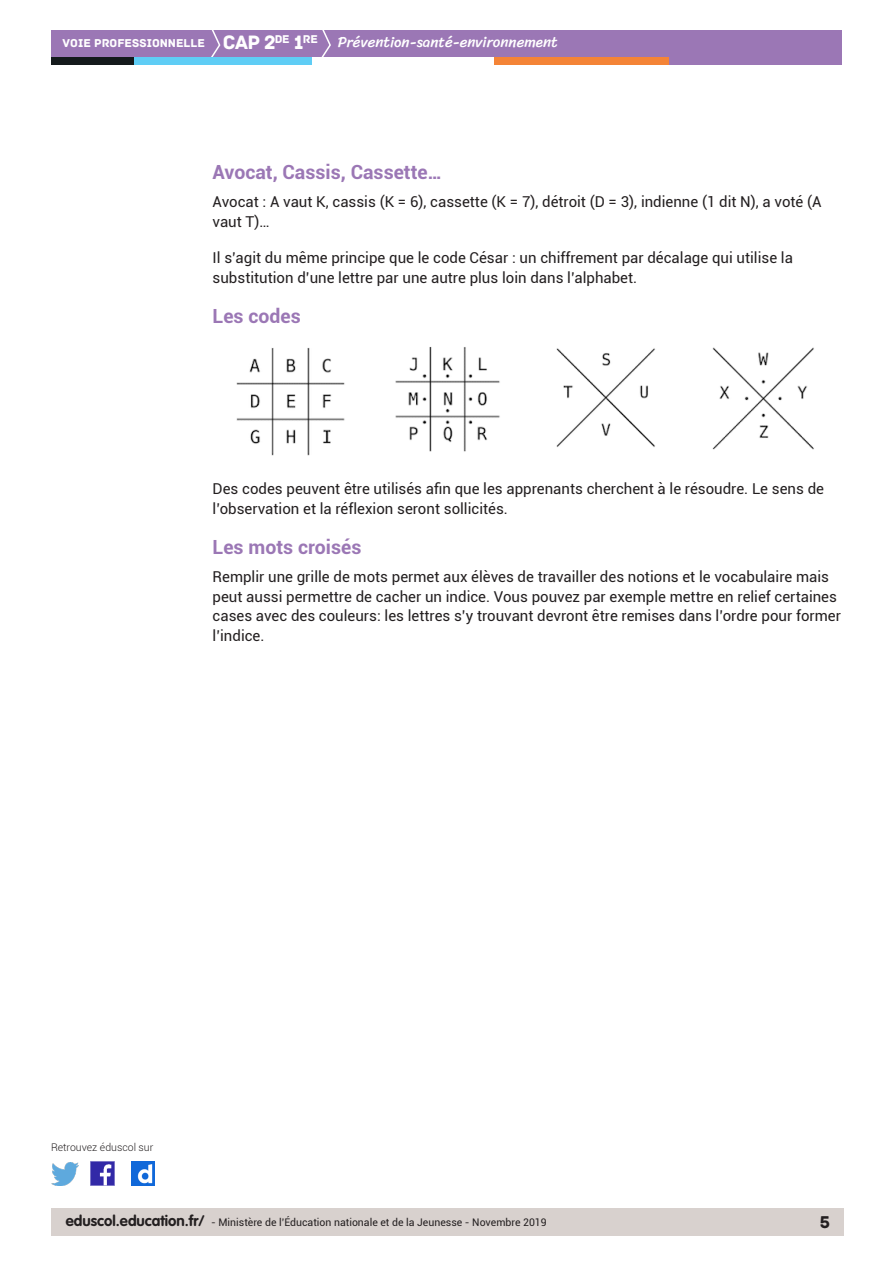
<style>
.page{position:relative;width:893px;height:1263px;background:#fff}
.page>*{position:absolute;margin:0;border:0;box-sizing:border-box;transform-origin:0 0}
._03_titre_2{font:700 19.5px "Roboto";color:#9b77b5}
.t1{font:18px "Archive";color:#231f20}
.Texte_courant{font:15px/19.5px "Roboto";color:#231f20}
.t2{font:15px "Sriracha";color:#fff}
.t3{font:12px "Archive";color:#fff}
.t4{font:11.85px "Archive";color:#fff}
.t5{font:10.5px "Roboto";color:#231f20}
.t6{font:300 10.5px "Roboto";color:#231f20}
.s1{font-size:20.4px}
.s2{font-family:"VAG Rounded Std";font-weight:700;font-size:15px}
</style>
<div class="page">
<div style="left:51px;top:1209px;width:792px;height:27px;background:#d8d1ce"></div>
<div style="left:51px;top:30px;width:791px;height:27px;background:#9b77b5"></div>
<svg style="left:211px;top:30px;width:10px;height:27px"></svg>
<svg style="left:321px;top:30px;width:10px;height:27px"></svg>
<div style="left:133px;top:57px;width:179px;height:8px;background:#5fcdf5"></div>
<div style="left:51px;top:57px;width:82px;height:8px;background:#141a1c"></div>
<div style="left:667px;top:57px;width:175px;height:8px;background:#9b77b5"></div>
<div style="left:494px;top:57px;width:175px;height:8px;background:#f48437"></div>
<img style="left:91px;top:1162px;width:23px;height:23px">
<img style="left:51px;top:1163px;width:28px;height:22px">
<img style="left:132px;top:1162px;width:22px;height:23px">
<img style="left:236px;top:347px;width:109px;height:109px">
<img style="left:395px;top:347px;width:105px;height:105px">
<img style="left:556px;top:348px;width:99px;height:99px">
<img style="left:712px;top:347px;width:102px;height:103px">
<p class="t4" style="left:275px;top:32px;width:45px">DE <span class="s1">1</span>RE</p>
<p class="t3" style="left:63px;top:36px;width:214px">VOIE PROFESSIONNELLE <span class="s1">CAP 2</span></p>
<p class="t2" style="left:338px;top:33px;width:222px">Prévention-santé-environnement</p>
<p class="_03_titre_2" style="left:213px;top:159px;width:231px">Avocat, Cassis, Cassette…</p>
<p class="Texte_courant" style="left:213px;top:192px;width:610px">Avocat : A vaut K, cassis (K = 6), cassette (K = 7), détroit (D = 3), indienne (1 dit N), a voté (A vaut T)…</p>
<p class="Texte_courant" style="left:213px;top:248px;width:582px">Il s’agit du même principe que le code César : un chiffrement par décalage qui utilise la substitution d’une lettre par une autre plus loin dans l’alphabet.</p>
<p class="_03_titre_2" style="left:213px;top:303px;width:90px">Les codes</p>
<p class="Texte_courant" style="left:213px;top:478px;width:613px">Des codes peuvent être utilisés afin que les apprenants cherchent à le résoudre. Le sens de l’observation et la réflexion seront sollicités.</p>
<p class="_03_titre_2" style="left:213px;top:533px;width:150px">Les mots croisés</p>
<p class="Texte_courant" style="left:213px;top:566px;width:630px">Remplir une grille de mots permet aux élèves de travailler des notions et le vocabulaire mais peut aussi permettre de cacher un indice. Vous pouvez par exemple mettre en relief certaines cases avec des couleurs: les lettres s’y trouvant devront être remises dans l’ordre pour former l’indice.</p>
<p class="t6" style="left:51px;top:1140px;width:104px">Retrouvez éduscol sur</p>
<p class="t5" style="left:66px;top:1215px;width:482px"><span class="s2">eduscol.education.fr/</span> - Ministère de l’Éducation nationale et de la Jeunesse - Novembre 2019</p>
<p class="t1" style="left:820px;top:1211px;width:12px">5</p>
</div>
